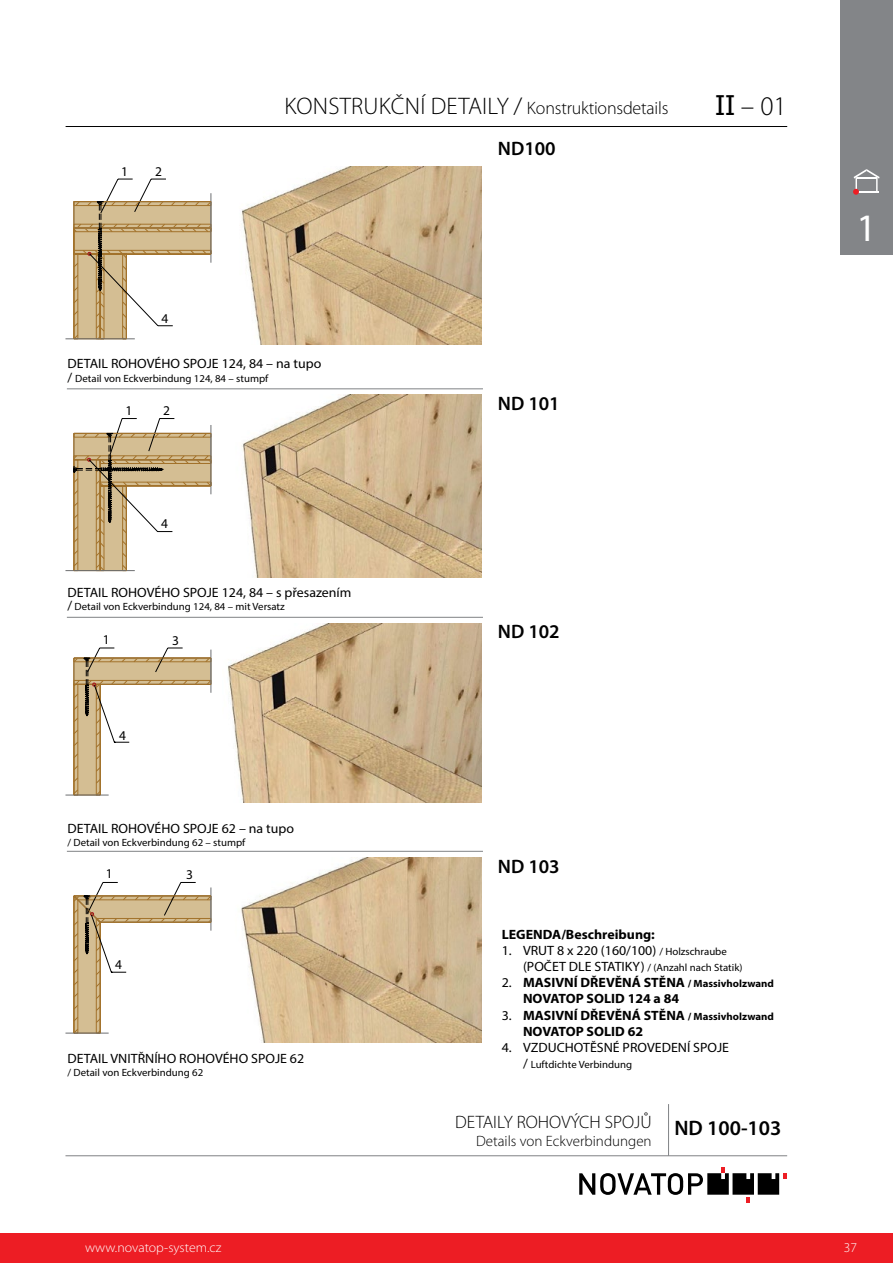
<style>
.page{position:relative;width:893px;height:1263px;background:#fff}
.page>*{position:absolute;margin:0;border:0;box-sizing:border-box;transform-origin:0 0}
.t1{font:39px "Myriad Pro";color:#fff}
.t2{font:300 27px "Myriad Pro";color:#000}
.t3{font:600 21px "Myriad Pro";color:#000}
.t4{font:600 19.5px "Myriad Pro";color:#000}
.t5{font:300 18px "Myriad Pro";letter-spacing:-.01em;color:#000}
.t6{font:300 15px "Myriad Pro";color:#000}
.t7{font:13.5px "Myriad Pro";color:#000}
.t8{font:700 13.5px/16.2px "Myriad Pro";color:#000}
.t9{font:300 13.5px "Myriad Pro";color:#fff}
.t10{font:10.5px "Myriad Pro";color:#000}
.s1{font-size:24px}
.s2{font-family:"Tahoma";font-weight:400}
.s3{font-size:13.5px}
.s4{font-size:10.5px}
.s5{font-weight:400}
</style>
<div class="page">
<svg style="left:579px;top:1167px;width:208px;height:36px"></svg>
<hr style="left:66px;top:126px;width:721px;height:1px;background:#000">
<hr style="left:65px;top:1155px;width:722px;height:1px;background:#808285">
<hr style="left:668px;top:1104px;width:1px;height:52px;background:#808285">
<hr style="left:67px;top:388px;width:416px;height:1px;background:#808285">
<hr style="left:67px;top:617px;width:416px;height:1px;background:#808285">
<hr style="left:67px;top:851px;width:416px;height:1px;background:#808285">
<img style="left:241px;top:167px;width:240px;height:177px">
<img style="left:241px;top:395px;width:240px;height:182px">
<img style="left:228px;top:623px;width:253px;height:180px">
<img style="left:241px;top:858px;width:240px;height:184px">
<hr style="left:65px;top:338px;width:70px;height:1px;background:#6d6f71">
<hr style="left:65px;top:570px;width:70px;height:1px;background:#6d6f71">
<hr style="left:65px;top:795px;width:44px;height:1px;background:#6d6f71">
<hr style="left:65px;top:1033px;width:44px;height:1px;background:#6d6f71">
<svg style="left:73px;top:178px;width:139px;height:855px"></svg>
<div style="left:840px;top:0;width:53px;height:254px;background:#838588"></div>
<svg style="left:853px;top:169px;width:27px;height:26px"></svg>
<div style="left:0;top:1233px;width:893px;height:30px;background:#ed1d24"></div>
<h3 class="t5" style="left:285px;top:97px;width:385px"><span class="s1">KONSTRUKČNÍ DETAILY /</span> Konstruktionsdetails</h3>
<h2 class="t2" style="left:715px;top:89px;width:73px"><span class="s2">II</span> – 01</h2>
<p class="t7" style="left:121px;top:163px;width:8px">1</p>
<p class="t7" style="left:155px;top:163px;width:8px">2</p>
<p class="t7" style="left:162px;top:310px;width:8px">4</p>
<p class="t7" style="left:68px;top:356px;width:255px">DETAIL ROHOVÉHO SPOJE 124, 84 – na tupo</p>
<p class="t10" style="left:68px;top:372px;width:202px"><span class="s3">/</span> Detail von Eckverbindung 124, 84 – stumpf</p>
<p class="t7" style="left:125px;top:402px;width:8px">1</p>
<p class="t7" style="left:163px;top:402px;width:8px">2</p>
<p class="t7" style="left:161px;top:515px;width:8px">4</p>
<p class="t7" style="left:68px;top:584px;width:285px">DETAIL ROHOVÉHO SPOJE 124, 84 – s přesazením</p>
<p class="t10" style="left:68px;top:600px;width:219px"><span class="s3">/</span> Detail von Eckverbindung 124, 84 – mit Versatz</p>
<p class="t7" style="left:103px;top:631px;width:8px">1</p>
<p class="t7" style="left:119px;top:727px;width:8px">4</p>
<p class="t7" style="left:172px;top:632px;width:8px">3</p>
<p class="t7" style="left:68px;top:820px;width:228px">DETAIL ROHOVÉHO SPOJE 62 – na tupo</p>
<p class="t10" style="left:68px;top:836px;width:179px">/ Detail von Eckverbindung 62 – stumpf</p>
<p class="t7" style="left:106px;top:865px;width:8px">1</p>
<p class="t7" style="left:115px;top:956px;width:8px">4</p>
<p class="t7" style="left:186px;top:866px;width:8px">3</p>
<p class="t7" style="left:68px;top:1050px;width:238px">DETAIL VNITŘNÍHO ROHOVÉHO SPOJE 62</p>
<p class="t10" style="left:68px;top:1066px;width:137px">/ Detail von Eckverbindung 62</p>
<h3 class="t4" style="left:498px;top:136px;width:59px">ND100</h3>
<h3 class="t4" style="left:498px;top:391px;width:63px">ND 101</h3>
<h3 class="t4" style="left:498px;top:619px;width:63px">ND 102</h3>
<h1 class="t1" style="left:857px;top:204px;width:22px">1</h1>
<h3 class="t4" style="left:498px;top:853px;width:63px">ND 103</h3>
<p class="t8" style="left:502px;top:925px;width:155px">LEGENDA/Beschreibung:</p>
<p class="t7" style="left:502px;top:942px;width:227px">1. VRUT 8 x 220 (160/100) <span class="s4">/ Holzschraube</span></p>
<p class="t10" style="left:523px;top:961px;width:221px"><span class="s3">(POČET DLE STATIKY)</span> / (Anzahl nach Statik)</p>
<p class="t8" style="left:523px;top:974px;width:252px;text-indent:-21px"><span class="s5">2.</span> MASIVNÍ DŘEVĚNÁ STĚNA <span class="s4">/ Massivholzwand<br></span>NOVATOP SOLID 124 a 84</p>
<p class="t8" style="left:523px;top:1006px;width:252px;text-indent:-21px"><span class="s5">3.</span> MASIVNÍ DŘEVĚNÁ STĚNA <span class="s4">/ Massivholzwand<br></span>NOVATOP SOLID 62</p>
<p class="t7" style="left:502px;top:1039px;width:229px">4. VZDUCHOTĚSNÉ PROVEDENÍ SPOJE</p>
<p class="t10" style="left:523px;top:1058px;width:111px"><span class="s3">/</span> Luftdichte Verbindung</p>
<h3 class="t5" style="left:455px;top:1111px;width:198px">DETAILY ROHOVÝCH SPOJŮ</h3>
<p class="t6" style="left:476px;top:1131px;width:177px">Details von Eckverbindungen</p>
<h3 class="t3" style="left:674px;top:1114px;width:109px">ND 100-103</h3>
<p class="t9" style="left:85px;top:1239px;width:138px">www.novatop-system.cz</p>
<p class="t9" style="left:844px;top:1239px;width:15px">37</p>
</div>
